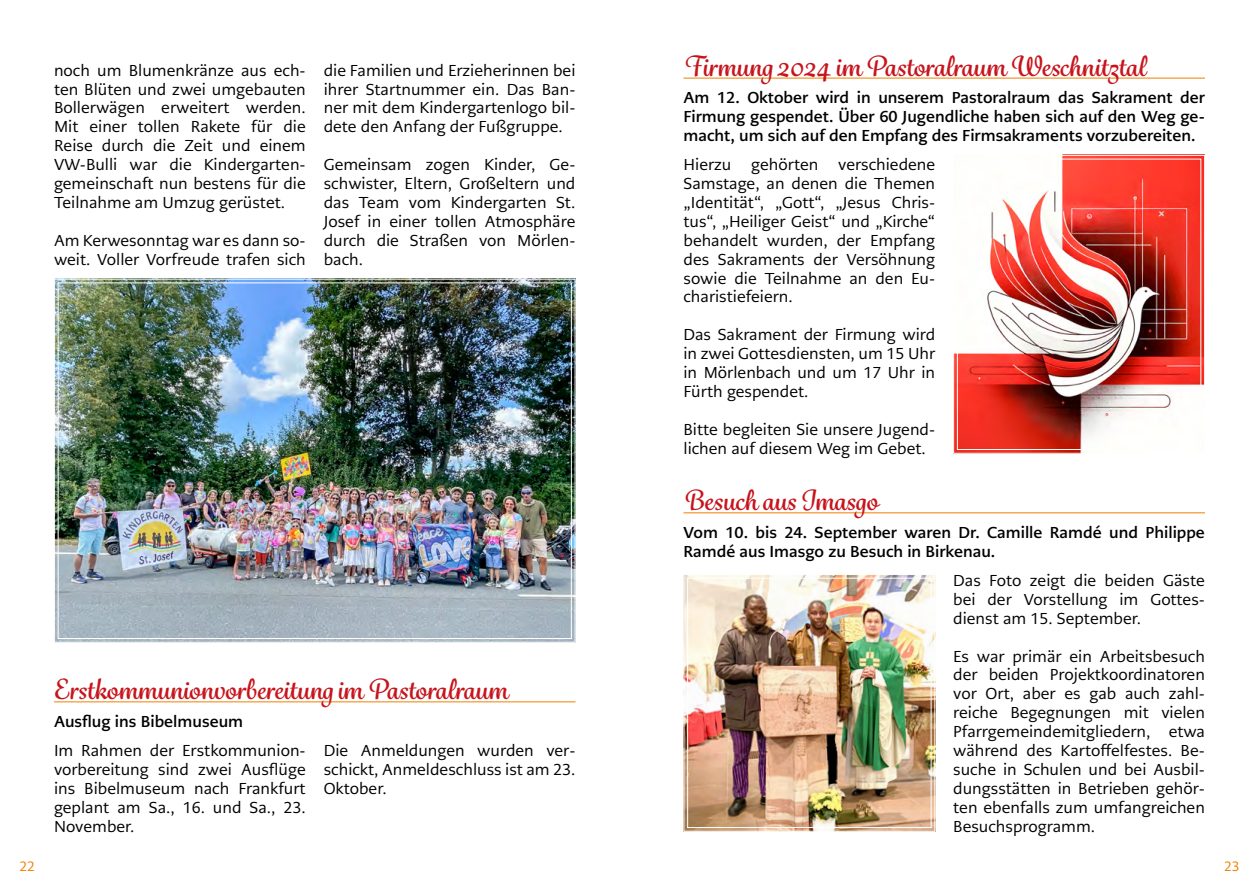
<style>
.page{position:relative;width:1259px;height:893px;background:#fff}
.page>*{position:absolute;margin:0;border:0;box-sizing:border-box;transform-origin:0 0}
.Header_MöBi{font:700 27px "Grafolita Script";color:#c7141c}
.Fließtext_MöBi{font:15.75px/18.9px "PMN Caecilia Sans Text";color:#000;text-align:justify}
.Subhead_MöBi{font:700 15.75px/18.9px "PMN Caecilia Sans Text";color:#000;text-align:justify}
.t1{font:13.5px "PMN Caecilia Sans Text";color:#ef8000}
</style>
<div class="page">
<hr style="left:54px;top:701px;width:521px;height:1px;background:#ef8000">
<img style="left:54px;top:278px;width:522px;height:365px">
<hr style="left:683px;top:78px;width:522px;height:1px;background:#ef8000">
<img style="left:953px;top:155px;width:252px;height:299px">
<div style="left:957px;top:159px;width:244px;height:291px;border:1px solid #fff"></div>
<hr style="left:683px;top:512px;width:522px;height:1px;background:#ef8000">
<img style="left:683px;top:574px;width:252px;height:258px">
<div style="left:687px;top:578px;width:244px;height:250px;border:1px solid #fff"></div>
<p class="Fließtext_MöBi" style="left:54px;top:61px;width:253px">noch um Blumenkränze aus ech&shy;ten Blüten und zwei umgebauten Bollerwägen erweitert werden.<br>Mit einer tollen Rakete für die Reise durch die Zeit und einem VW-Bulli war die Kindergarten&shy;gemeinschaft nun bestens für die Teilnahme am Umzug gerüstet.</p>
<p class="Fließtext_MöBi" style="left:54px;top:231px;width:253px">Am Kerwesonntag war es dann so&shy;weit. Voller Vorfreude trafen sich</p>
<p class="Fließtext_MöBi" style="left:324px;top:61px;width:253px">die Familien und Erzieherinnen bei ihrer Startnummer ein. Das Ban&shy;ner mit dem Kindergartenlogo bil&shy;dete den Anfang der Fußgruppe.</p>
<p class="Fließtext_MöBi" style="left:324px;top:155px;width:253px">Gemeinsam zogen Kinder, Ge&shy;schwister, Eltern, Großeltern und das Team vom Kindergarten St.<br>Josef in einer tollen Atmosphäre durch die Straßen von Mörlen&shy;bach.</p>
<p class="Header_MöBi" style="left:54px;top:671px;width:455px">Erstkommunionvorbereitung im Pastoralraum</p>
<p class="Subhead_MöBi" style="left:54px;top:712px;width:191px">Ausflug ins Bibelmuseum</p>
<p class="Fließtext_MöBi" style="left:54px;top:741px;width:253px">Im Rahmen der Erstkommunion&shy;vorbereitung sind zwei Ausflüge ins Bibelmuseum nach Frankfurt geplant am Sa., 16. und Sa., 23.<br>November.</p>
<p class="Fließtext_MöBi" style="left:324px;top:741px;width:253px">Die Anmeldungen wurden ver&shy;schickt, Anmeldeschluss ist am 23.<br>Oktober.</p>
<p class="Header_MöBi" style="left:683px;top:48px;width:463px">Firmung 2024 im Pastoralraum Weschnitztal</p>
<p class="Subhead_MöBi" style="left:683px;top:88px;width:523px">Am 12. Oktober wird in unserem Pastoralraum das Sakrament der Firmung gespendet. Über 60 Jugendliche haben sich auf den Weg ge&shy;macht, um sich auf den Empfang des Firmsakraments vorzubereiten.</p>
<p class="Fließtext_MöBi" style="left:683px;top:155px;width:49px">Hierzu</p>
<p class="Fließtext_MöBi" style="left:751px;top:155px;width:69px">gehörten</p>
<p class="Fließtext_MöBi" style="left:683px;top:155px;width:253px;text-indent:155px">verschiedene Samstage, an denen die Themen „Identität“, „Gott“, „Jesus Chris&shy;tus“, „Heiliger Geist“ und „Kirche“ behandelt wurden, der Empfang des Sakraments der Versöhnung sowie die Teilnahme an den Eu&shy;charistiefeiern.</p>
<p class="Fließtext_MöBi" style="left:683px;top:325px;width:253px">Das Sakrament der Firmung wird in zwei Gottesdiensten, um 15 Uhr in Mörlenbach und um 17 Uhr in Fürth gespendet.</p>
<p class="Fließtext_MöBi" style="left:683px;top:420px;width:253px">Bitte begleiten Sie unsere Jugend&shy;lichen auf diesem Weg im Gebet.</p>
<p class="Header_MöBi" style="left:683px;top:482px;width:196px">Besuch aus Imasgo</p>
<p class="Subhead_MöBi" style="left:683px;top:523px;width:523px">Vom 10. bis 24. September waren Dr. Camille Ramdé und Philippe<br>Ramdé aus Imasgo zu Besuch in Birkenau.</p>
<p class="Fließtext_MöBi" style="left:953px;top:571px;width:253px">Das Foto zeigt die beiden Gäste bei der Vorstellung im Gottes&shy;dienst am 15. September.</p>
<p class="Fließtext_MöBi" style="left:953px;top:646px;width:253px">Es war primär ein Arbeitsbesuch der beiden Projektkoordinatoren vor Ort, aber es gab auch zahl&shy;reiche Begegnungen mit vielen Pfarrgemeindemitgliedern, etwa während des Kartoffelfestes. Be&shy;suche in Schulen und bei Ausbil&shy;dungsstätten in Betrieben gehör&shy;ten ebenfalls zum umfangreichen Besuchsprogramm.</p>
<p class="t1" style="left:19px;top:857px;width:17px">22</p>
<p class="t1" style="left:1224px;top:857px;width:17px">23</p>
</div>
